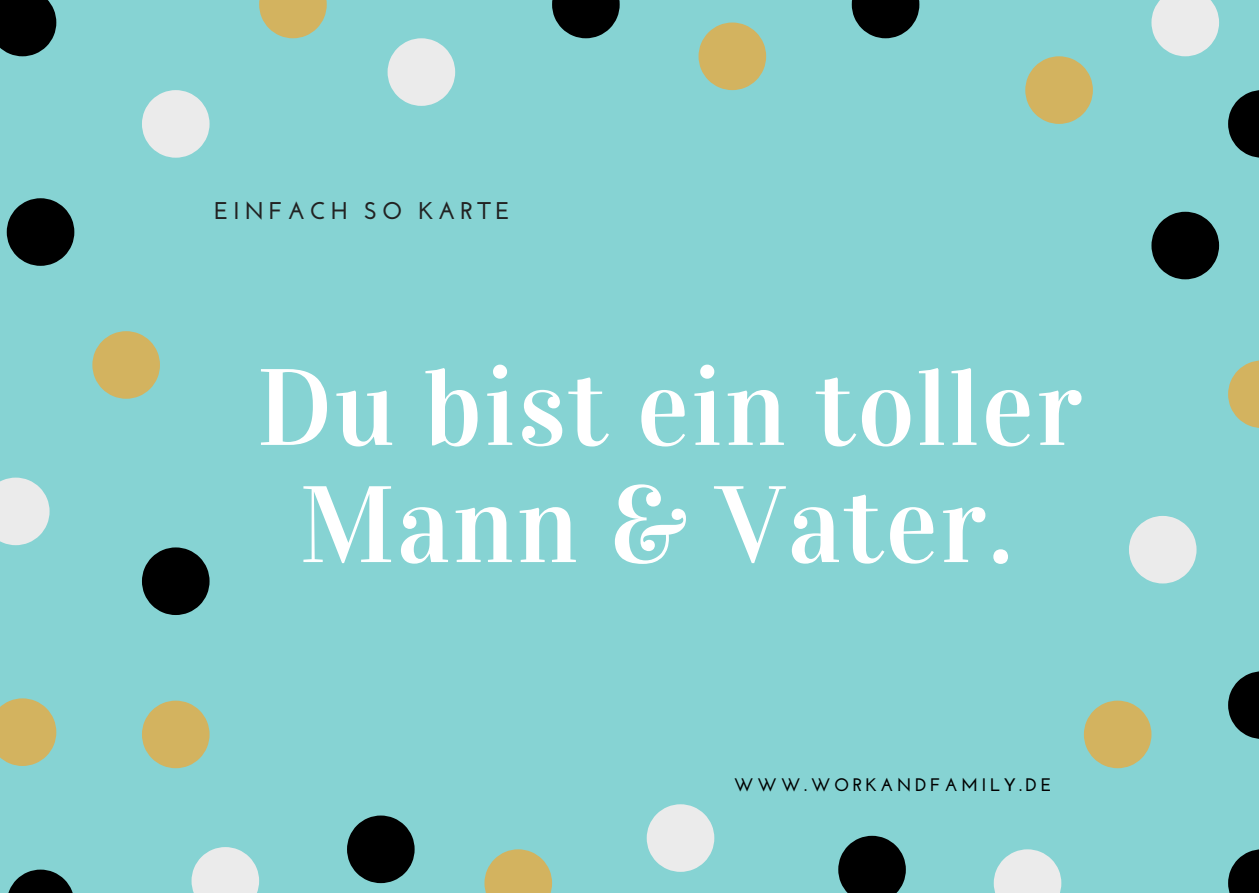
<style>
.page{position:relative;width:1259px;height:893px;background:#86d3d3}
.page>*{position:absolute;margin:0;border:0;box-sizing:border-box;transform-origin:0 0}
.t1{font:108.9px/117px "Vidaloka";letter-spacing:.02em;color:#fff;text-align:center}
.t2{font:700 24.3px "Josefin Sans";letter-spacing:.19em;color:#222}
.t3{font:700 18px "Josefin Sans";letter-spacing:.19em;color:#000}
</style>
<div class="page">
<svg style="left:259px;top:0;width:68px;height:38px"></svg>
<svg style="left:142px;top:90px;width:67px;height:68px"></svg>
<svg style="left:552px;top:0;width:67px;height:38px"></svg>
<svg style="left:852px;top:0;width:67px;height:38px"></svg>
<svg style="left:1151px;top:0;width:68px;height:56px"></svg>
<svg style="left:1151px;top:212px;width:68px;height:67px"></svg>
<svg style="left:1129px;top:516px;width:67px;height:67px"></svg>
<svg style="left:387px;top:38px;width:68px;height:68px"></svg>
<svg style="left:1228px;top:671px;width:31px;height:68px"></svg>
<svg style="left:1228px;top:849px;width:31px;height:44px"></svg>
<svg style="left:993px;top:849px;width:68px;height:44px"></svg>
<svg style="left:838px;top:836px;width:68px;height:57px"></svg>
<svg style="left:0;top:0;width:56px;height:56px;background:#0e1616"></svg>
<svg style="left:7px;top:198px;width:67px;height:68px"></svg>
<svg style="left:142px;top:547px;width:67px;height:68px"></svg>
<svg style="left:0;top:478px;width:50px;height:67px;background:#dae7e7"></svg>
<svg style="left:191px;top:847px;width:68px;height:46px"></svg>
<svg style="left:8px;top:870px;width:65px;height:23px"></svg>
<svg style="left:347px;top:815px;width:67px;height:68px"></svg>
<svg style="left:647px;top:804px;width:67px;height:68px"></svg>
<svg style="left:698px;top:23px;width:68px;height:67px"></svg>
<svg style="left:1025px;top:56px;width:68px;height:68px"></svg>
<svg style="left:1228px;top:360px;width:31px;height:68px"></svg>
<svg style="left:1084px;top:701px;width:67px;height:67px"></svg>
<svg style="left:92px;top:331px;width:68px;height:68px"></svg>
<svg style="left:142px;top:701px;width:67px;height:67px"></svg>
<svg style="left:0;top:698px;width:56px;height:68px"></svg>
<svg style="left:484px;top:849px;width:68px;height:44px"></svg>
<svg style="left:1228px;top:90px;width:31px;height:68px"></svg>
<p class="t2" style="left:214px;top:200px;width:297px">EINFACH SO KARTE</p>
<p class="t1" style="left:257px;top:350px;width:827px">Du bist ein toller<br>Mann &amp; Vater.</p>
<p class="t3" style="left:734px;top:777px;width:319px">WWW.WORKANDFAMILY.DE</p>
</div>
